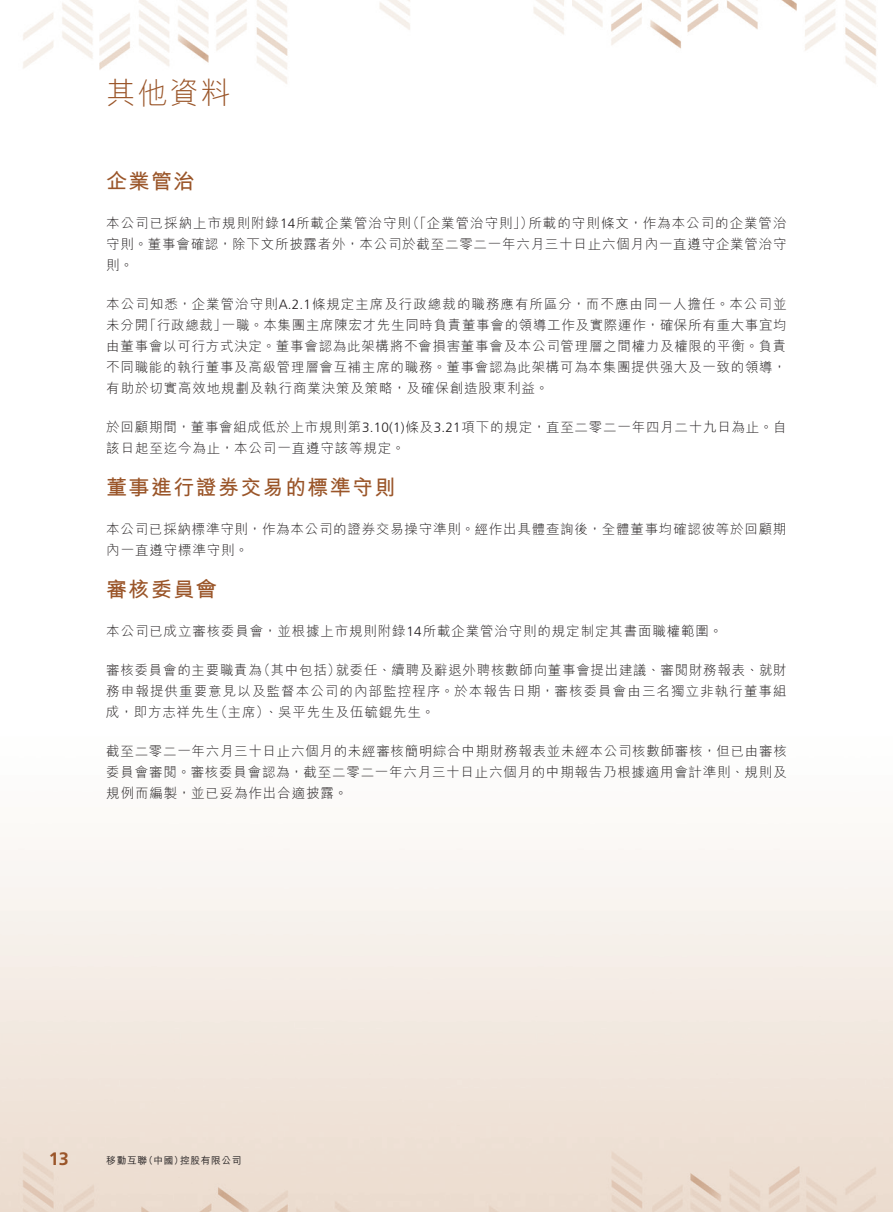
<style>
.page{position:relative;width:893px;height:1212px;background:#fff}
.page>*{position:absolute;margin:0;border:0;box-sizing:border-box;transform-origin:0 0}
.t1{font:300 30px "M Hei HK";color:#9a5529}
._03_H1{font:700 21px "M Hei HK";letter-spacing:.065em;color:#9a5529}
.t2{font:700 18px "Frutiger LT Std";color:#9a5529}
._01_Body_Text{font:300 13.5px/21px "M Hei HK";letter-spacing:.055em;color:#231f20}
._01_Body_Text-2{font:300 13.5px/21px "M Hei HK";letter-spacing:.075em;color:#231f20;text-align:right}
._01_Body_Text-3{font:300 13.5px "M Hei HK";letter-spacing:.08em;color:#231f20}
.t3{font:500 9.75px "M Hei HK";letter-spacing:.065em;color:#231f20}
.s1{font-family:"Frutiger LT Std"}
</style>
<div class="page">
<h1 class="t1" style="left:106px;top:72px;width:126px">其他資料</h1>
<p class="_03_H1" style="left:106px;top:166px;width:90px">企業管治</p>
<p class="_01_Body_Text" style="left:406px;top:212px;width:129px">（「企業管治守則」）</p>
<p class="_01_Body_Text" style="left:106px;top:212px;width:682px">本公司已採納上市規則附錄<span class="s1">14</span>所載企業管治守則<br>守則。董事會確認，除下文所披露者外，本公司於截至二零二一年六月三十日止六個月內一直遵守企業管治守則。</p>
<p class="_01_Body_Text-2" style="left:106px;top:293px;width:682px">本公司知悉，企業管治守則<span class="s1">A.2.1</span>條規定主席及行政總裁的職務應有所區分，而不應由同一人擔任。本公司並一職。本集團主席陳宏才先生同時負責董事會的領導工作及實際運作，確保所有重大事宜均</p>
<p class="_01_Body_Text-2" style="left:528px;top:212px;width:260px">所載的守則條文，作為本公司的企業管治</p>
<p class="_01_Body_Text" style="left:106px;top:314px;width:682px">未分開<br>由董事會以可行方式決定。董事會認為此架構將不會損害董事會及本公司管理層之間權力及權限的平衡。負責不同職能的執行董事及高級管理層會互補主席的職務。董事會認為此架構可為本集團提供强大及一致的領導，有助於切實高效地規劃及執行商業決策及策略，及確保創造股東利益。</p>
<p class="_01_Body_Text" style="left:106px;top:416px;width:682px">於回顧期間，董事會組成低於上市規則第<span class="s1">3.10 )1(</span> 條及<span class="s1">3.21</span>項下的規定，直至二零二一年四月二十九日為止。自該日起至迄今為止，本公司一直遵守該等規定。</p>
<p class="_03_H1" style="left:106px;top:472px;width:291px">董事進行證券交易的標準守則</p>
<p class="_01_Body_Text" style="left:106px;top:518px;width:682px">本公司已採納標準守則，作為本公司的證券交易操守準則。經作出具體查詢後，全體董事均確認彼等於回顧期內一直遵守標準守則。</p>
<p class="_03_H1" style="left:106px;top:574px;width:112px">審核委員會</p>
<p class="_01_Body_Text" style="left:106px;top:620px;width:618px">本公司已成立審核委員會，並根據上市規則附錄<span class="s1">14</span>所載企業管治守則的規定制定其書面職權範圍。</p>
<p class="_01_Body_Text" style="left:336px;top:659px;width:453px">就委任、續聘及辭退外聘核數師向董事會提出建議、審閱財務報表、就財</p>
<p class="_01_Body_Text" style="left:143px;top:314px;width:85px">「行政總裁」</p>
<p class="_01_Body_Text" style="left:257px;top:659px;width:85px">（其中包括）</p>
<p class="_01_Body_Text" style="left:106px;top:659px;width:157px">審核委員會的主要職責為</p>
<p class="_01_Body_Text-3" style="left:106px;top:681px;width:682px">務申報提供重要意見以及監督本公司的內部監控程序。於本報告日期，審核委員會由三名獨立非執行董事組</p>
<p class="_01_Body_Text" style="left:214px;top:701px;width:222px">（主席）、吳平先生及伍毓錕先生。</p>
<p class="_01_Body_Text" style="left:106px;top:701px;width:114px">成，即方志祥先生</p>
<p class="_01_Body_Text" style="left:106px;top:740px;width:682px;text-align:justify">截至二零二一年六月三十日止六個月的未經審核簡明綜合中期財務報表並未經本公司核數師審核，但已由審核委員會審閱。審核委員會認為，截至二零二一年六月三十日止六個月的中期報告乃根據適用會計準則、規則及規例而編製，並已妥為作出合適披露。</p>
<h3 class="t2" style="left:49px;top:1148px;width:22px">13</h3>
<p class="t3" style="left:180px;top:1154px;width:63px">控股有限公司</p>
<p class="t3" style="left:106px;top:1154px;width:42px">移動互聯</p>
<p class="t3" style="left:144px;top:1154px;width:41px">（中國）</p>
</div>
